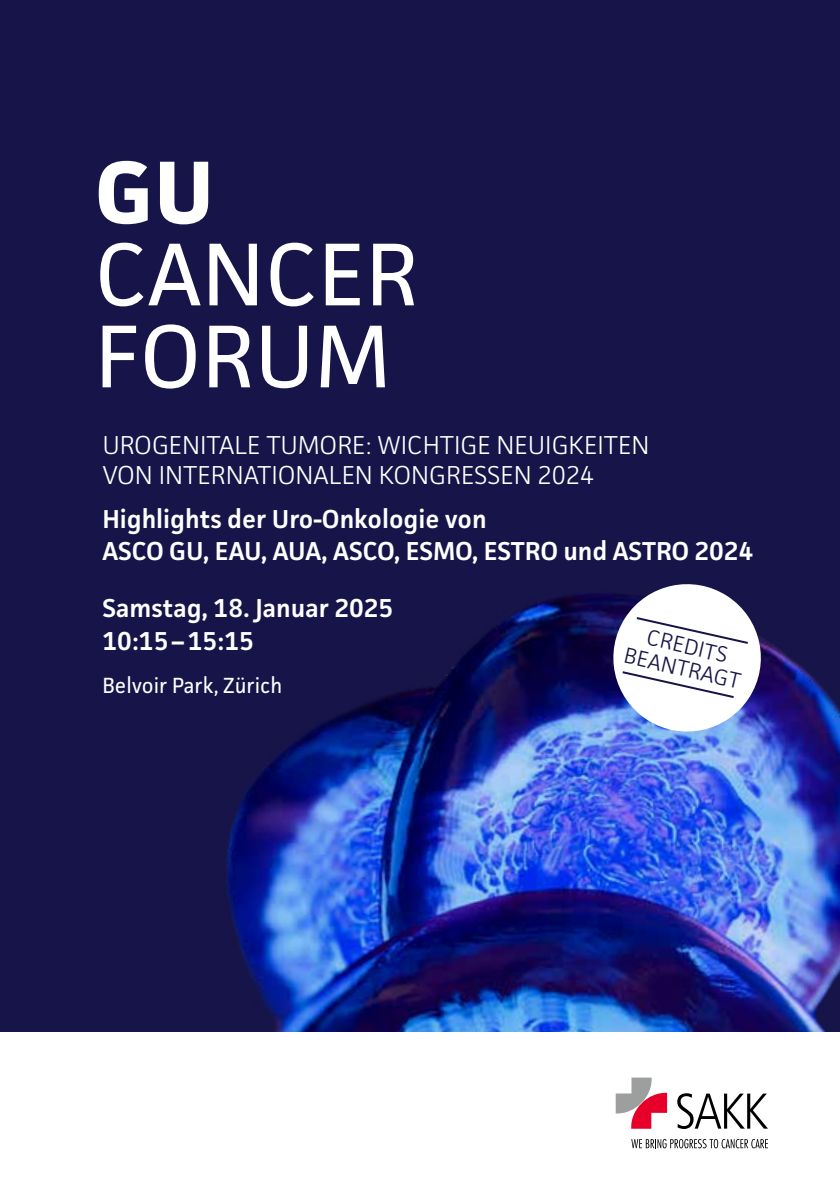
<style>
.page{position:relative;width:840px;height:1191px;background:#fff}
.page>*{position:absolute;margin:0;border:0;box-sizing:border-box;transform-origin:0 0}
.t1{font:89.2px/82px "Facit";letter-spacing:.01em;color:#fff}
.t2{font:700 89.2px "Facit";color:#fff}
.t3{font:600 26px/33.6px "Facit";color:#fff}
.t4{font:300 26px/30px "Facit";color:#fff}
.t5{font:300 22.2px/22.2px "Facit";color:#161449;text-align:center}
.t6{font:22px "Facit";color:#fff}
</style>
<div class="page">
<div style="left:0;top:0;width:839px;height:1050px;background:#161449"></div>
<img style="left:226px;top:594px;width:613px;height:438px">
<div style="left:0;top:1032px;width:839px;height:159px;background:#fff"></div>
<svg style="left:615px;top:1077px;width:51px;height:51px"></svg>
<svg style="left:677px;top:1093px;width:90px;height:36px"></svg>
<svg style="left:631px;top:1139px;width:136px;height:9px"></svg>
<svg style="left:602px;top:584px;width:168px;height:158px;background:#b4b9d5"></svg>
<h1 class="t2" style="left:95px;top:137px;width:121px">GU</h1>
<h1 class="t1" style="left:95px;top:232px;width:324px">CANCER<br>FORUM</h1>
<p class="t4" style="left:102px;top:429px;width:548px">UROGENITALE TUMORE: WICHTIGE NEUIGKEITEN<br>VON INTERNATIONALEN KONGRESSEN 2024</p>
<p class="t3" style="left:102px;top:503px;width:652px;line-height:31.2px">Highlights der Uro-Onkologie von<br>ASCO GU, EAU, AUA, ASCO, ESMO, ESTRO und ASTRO 2024</p>
<p class="t3" style="left:102px;top:590px;width:292px">Samstag, 18. Januar 2025<br>10:15–15:15</p>
<p class="t6" style="left:102px;top:672px;width:181px">Belvoir Park, Zürich</p>
<p class="t5" style="left:631px;top:621px;width:120px;rotate:13deg">CREDITS<br>BEANTRAGT</p>
</div>
